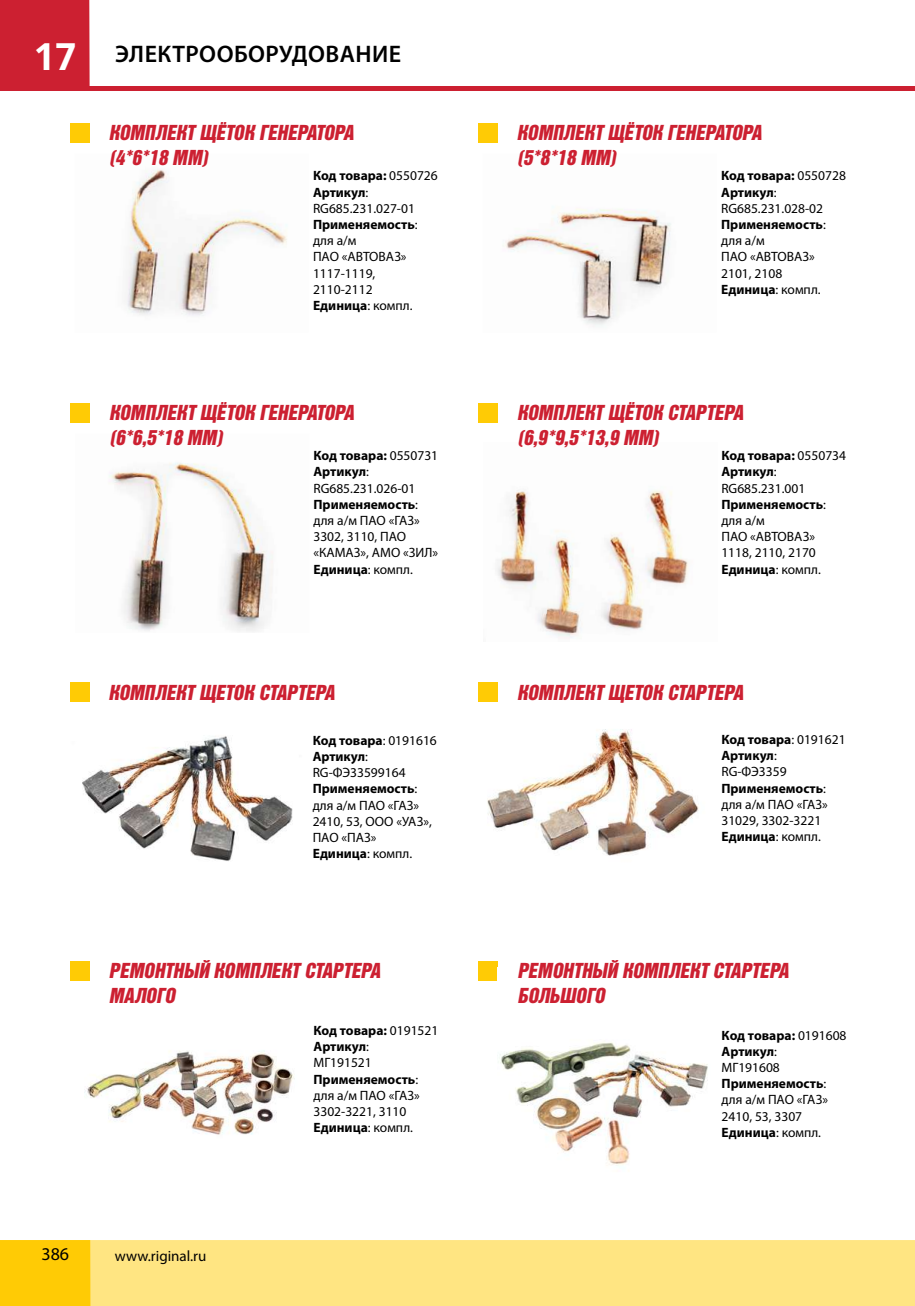
<style>
.page{position:relative;width:915px;height:1306px;background:#fff}
.page>*{position:absolute;margin:0;border:0;box-sizing:border-box;transform-origin:0 0}
.t1{font:600 24px "Myriad Pro";letter-spacing:.02em;color:#000}
.t2{font:italic 21px/25.2px "Bastion Kontrast";color:#cc2031}
.t3{font:18px "Myriad Pro";color:#000}
.t4{font:15px "Myriad Pro";color:#000}
.t5{font:13.5px/16.2px "Myriad Pro";color:#000}
.s1{font-family:"Noto Sans";font-weight:700;font-size:37.5px;color:#fff}
.s2{font-weight:700}
</style>
<div class="page">
<img style="left:487px;top:693px;width:212px;height:163px">
<img style="left:82px;top:736px;width:211px;height:125px">
<div style="left:90px;top:1240px;width:824px;height:65px;background:#ffe582"></div>
<hr style="left:0;top:86px;width:914px;height:4px;background:#cc2031">
<div style="left:0;top:1240px;width:90px;height:65px;background:#ffcb05"></div>
<div style="left:70px;top:403px;width:19px;height:19px;background:#ffcb05"></div>
<div style="left:70px;top:682px;width:19px;height:20px;background:#ffcb05"></div>
<div style="left:70px;top:961px;width:19px;height:19px;background:#ffcb05"></div>
<div style="left:478px;top:123px;width:19px;height:19px;background:#ffcb05"></div>
<div style="left:70px;top:123px;width:19px;height:19px;background:#ffcb05"></div>
<div style="left:478px;top:403px;width:19px;height:19px;background:#ffcb05"></div>
<div style="left:478px;top:682px;width:19px;height:20px;background:#ffcb05"></div>
<div style="left:478px;top:961px;width:19px;height:19px;background:#ffcb05"></div>
<div style="left:0;top:0;width:89px;height:89px;background:#cc2031"></div>
<img style="left:126px;top:169px;width:161px;height:147px">
<img style="left:109px;top:462px;width:164px;height:170px">
<img style="left:497px;top:490px;width:192px;height:149px">
<img style="left:505px;top:208px;width:166px;height:118px">
<img style="left:500px;top:1041px;width:208px;height:124px">
<img style="left:84px;top:1050px;width:211px;height:85px">
<h1 class="t1" style="left:35px;top:41px;width:368px"><span class="s1">17</span> ЭЛЕКТРООБОРУДОВАНИЕ</h1>
<h2 class="t2" style="left:109px;top:120px;width:246px">КОМПЛЕКТ ЩЁТОК ГЕНЕРАТОРА (4*6*18 ММ)</h2>
<p class="t5" style="left:313px;top:168px;width:126px"><span class="s2">Код товара:</span> 0550726<br><span class="s2">Артикул</span>:<br>RG685.231.027-01<br><span class="s2">Применяемость</span>: для а/м<br>ПАО «АВТОВАЗ»<br>1117-1119,<br>2110-2112<br><span class="s2">Единица</span>: компл.</p>
<h2 class="t2" style="left:516px;top:120px;width:246px">КОМПЛЕКТ ЩЁТОК ГЕНЕРАТОРА (5*8*18 ММ)</h2>
<p class="t5" style="left:720px;top:168px;width:126px"><span class="s2">Код товара:</span> 0550728<br><span class="s2">Артикул</span>:<br>RG685.231.028-02<br><span class="s2">Применяемость</span>: для а/м<br>ПАО «АВТОВАЗ»<br>2101, 2108<br><span class="s2">Единица</span>: компл.</p>
<h2 class="t2" style="left:109px;top:399px;width:246px">КОМПЛЕКТ ЩЁТОК ГЕНЕРАТОРА (6*6,5*18 ММ)</h2>
<h2 class="t2" style="left:517px;top:399px;width:228px">КОМПЛЕКТ ЩЁТОК СТАРТЕРА (6,9*9,5*13,9 ММ)</h2>
<p class="t5" style="left:313px;top:448px;width:126px"><span class="s2">Код товара:</span> 0550731<br><span class="s2">Артикул</span>:<br>RG685.231.026-01<br><span class="s2">Применяемость</span>: для а/м ПАО «ГАЗ»<br>3302, 3110, ПАО «КАМАЗ», АМО «ЗИЛ»<br><span class="s2">Единица</span>: компл.</p>
<p class="t5" style="left:721px;top:448px;width:126px"><span class="s2">Код товара:</span> 0550734<br><span class="s2">Артикул</span>:<br>RG685.231.001<br><span class="s2">Применяемость</span>: для а/м<br>ПАО «АВТОВАЗ»<br>1118, 2110, 2170<br><span class="s2">Единица</span>: компл.</p>
<h2 class="t2" style="left:108px;top:680px;width:228px">КОМПЛЕКТ ЩЕТОК СТАРТЕРА</h2>
<p class="t5" style="left:312px;top:732px;width:126px"><span class="s2">Код товара</span>: 0191616<br><span class="s2">Артикул</span>:<br>RG-ФЭ33599164<br><span class="s2">Применяемость</span>: для а/м ПАО «ГАЗ»<br>2410, 53, ООО «УАЗ»,<br>ПАО «ПАЗ»<br><span class="s2">Единица</span>: компл.</p>
<h2 class="t2" style="left:109px;top:958px;width:273px">РЕМОНТНЫЙ КОМПЛЕКТ СТАРТЕРА<br>МАЛОГО</h2>
<p class="t5" style="left:313px;top:1022px;width:126px"><span class="s2">Код товара:</span> 0191521<br><span class="s2">Артикул</span>:<br>МГ191521<br><span class="s2">Применяемость</span>: для а/м ПАО «ГАЗ»<br>3302-3221, 3110<br><span class="s2">Единица</span>: компл.</p>
<h3 class="t3" style="left:41px;top:1244px;width:29px">386</h3>
<p class="t4" style="left:115px;top:1247px;width:93px">www.riginal.ru</p>
<h2 class="t2" style="left:517px;top:679px;width:228px">КОМПЛЕКТ ЩЕТОК СТАРТЕРА</h2>
<p class="t5" style="left:721px;top:731px;width:126px"><span class="s2">Код товара</span>: 0191621<br><span class="s2">Артикул</span>:<br>RG-ФЭ3359<br><span class="s2">Применяемость</span>: для а/м ПАО «ГАЗ»<br>31029, 3302-3221<br><span class="s2">Единица</span>: компл.</p>
<h2 class="t2" style="left:517px;top:958px;width:273px">РЕМОНТНЫЙ КОМПЛЕКТ СТАРТЕРА<br>БОЛЬШОГО</h2>
<p class="t5" style="left:721px;top:1027px;width:126px"><span class="s2">Код товара:</span> 0191608<br><span class="s2">Артикул</span>:<br>МГ191608<br><span class="s2">Применяемость</span>: для а/м ПАО «ГАЗ»<br>2410, 53, 3307<br><span class="s2">Единица</span>: компл.</p>
</div>
